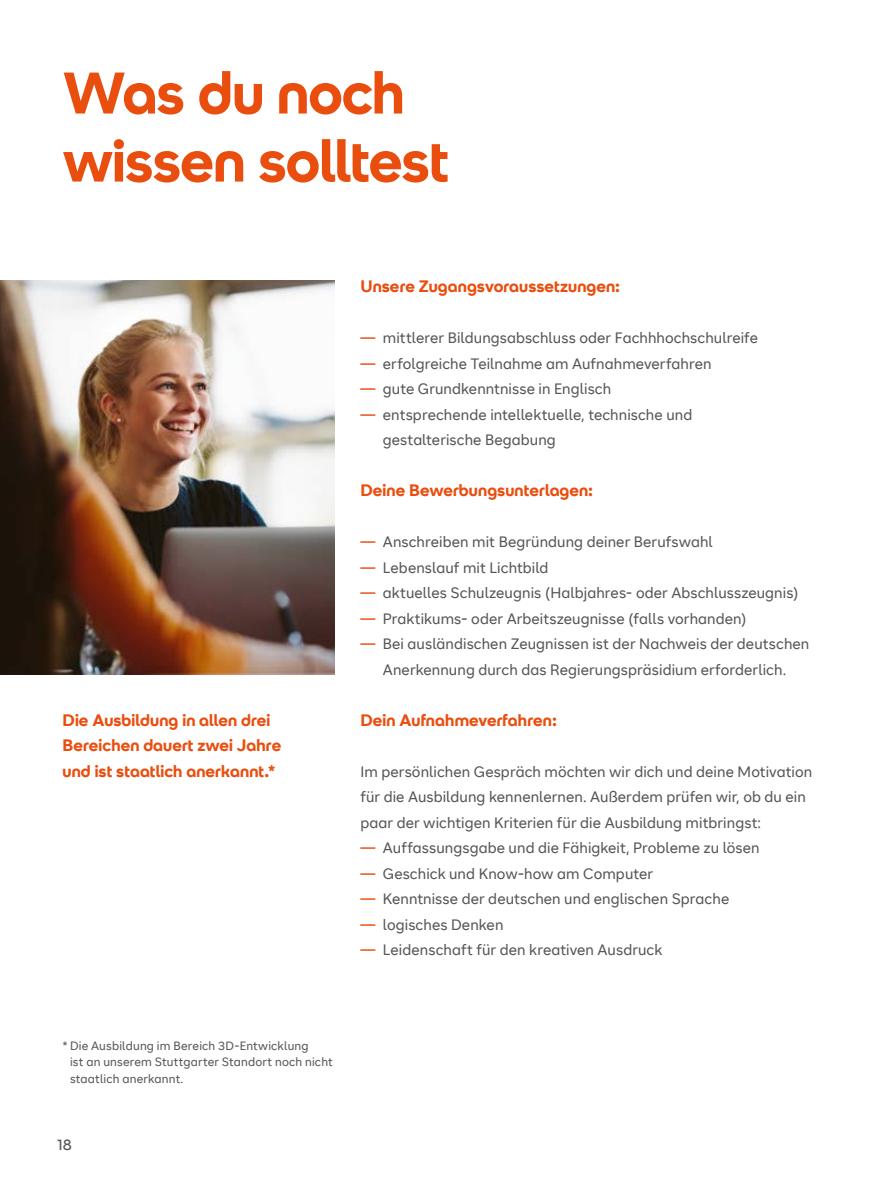
<style>
.page{position:relative;width:893px;height:1188px;background:#fff}
.page>*{position:absolute;margin:0;border:0;box-sizing:border-box;transform-origin:0 0}
.t1{font:700 58.5px/68.1px "SRH Headline";letter-spacing:-.02em;color:#e94e0f}
.t2{font:700 16.5px/25.5px "SRH Headline";letter-spacing:.005em;color:#e94e0f}
.t3{font:15px/25.5px "SRH Text";letter-spacing:.005em;color:#575756}
.t4{font:15px "SRH Headline";color:#575756}
.t5{font:12px/16.5px "SRH Text";letter-spacing:.015em;color:#575756}
.s1{color:#e94e0f}
</style>
<div class="page">
<img style="left:0;top:281px;width:335px;height:393px">
<h1 class="t1" style="left:63px;top:59px;width:388px">Was du noch wissen solltest</h1>
<p class="t2" style="left:63px;top:707px;width:220px">Die Ausbildung in allen drei<br>Bereichen dauert zwei Jahre und ist staatlich anerkannt.*</p>
<p class="t2" style="left:360px;top:274px;width:261px">Unsere Zugangsvoraussetzungen:</p>
<p class="t3" style="left:360px;top:325px;width:399px"><span class="s1">—</span> mittlerer Bildungsabschluss oder Fachhhochschulreife</p>
<p class="t3" style="left:360px;top:351px;width:353px"><span class="s1">—</span> erfolgreiche Teilnahme am Aufnahmeverfahren</p>
<p class="t3" style="left:360px;top:376px;width:252px"><span class="s1">—</span> gute Grundkenntnisse in Englisch</p>
<p class="t3" style="left:383px;top:402px;width:311px;text-indent:-22px"><span class="s1">—</span> entsprechende intellektuelle, technische und gestalterische Begabung</p>
<p class="t2" style="left:360px;top:478px;width:234px">Deine Bewerbungsunterlagen:</p>
<p class="t3" style="left:360px;top:529px;width:354px"><span class="s1">—</span> Anschreiben mit Begründung deiner Berufswahl</p>
<p class="t3" style="left:360px;top:555px;width:190px"><span class="s1">—</span> Lebenslauf mit Lichtbild</p>
<p class="t3" style="left:360px;top:580px;width:440px"><span class="s1">—</span> aktuelles Schulzeugnis (Halbjahres- oder Abschlusszeugnis)</p>
<p class="t3" style="left:360px;top:606px;width:388px"><span class="s1">—</span> Praktikums- oder Arbeitszeugnisse (falls vorhanden)</p>
<p class="t3" style="left:360px;top:631px;width:450px;text-align:center"><span class="s1">—</span> Bei ausländischen Zeugnissen ist der Nachweis der deutschen<br>Anerkennung durch das Regierungspräsidium erforderlich.</p>
<p class="t2" style="left:360px;top:707px;width:198px">Dein Aufnahmeverfahren:</p>
<p class="t3" style="left:360px;top:759px;width:453px">Im persönlichen Gespräch möchten wir dich und deine Motivation für die Ausbildung kennenlernen. Außerdem prüfen wir, ob du ein paar der wichtigen Kriterien für die Ausbildung mitbringst:</p>
<p class="t3" style="left:360px;top:836px;width:401px"><span class="s1">—</span> Auffassungsgabe und die Fähigkeit, Probleme zu lösen</p>
<p class="t3" style="left:360px;top:861px;width:294px"><span class="s1">—</span> Geschick und Know-how am Computer</p>
<p class="t3" style="left:360px;top:887px;width:370px"><span class="s1">—</span> Kenntnisse der deutschen und englischen Sprache</p>
<p class="t3" style="left:360px;top:912px;width:145px"><span class="s1">—</span> logisches Denken</p>
<p class="t3" style="left:360px;top:938px;width:303px"><span class="s1">—</span> Leidenschaft für den kreativen Ausdruck</p>
<p class="t5" style="left:70px;top:1038px;width:264px;text-indent:-8px">* Die Ausbildung im Bereich 3D-Entwicklung<br>ist an unserem Stuttgarter Standort noch nicht staatlich anerkannt.</p>
<p class="t4" style="left:57px;top:1137px;width:16px">18</p>
</div>
